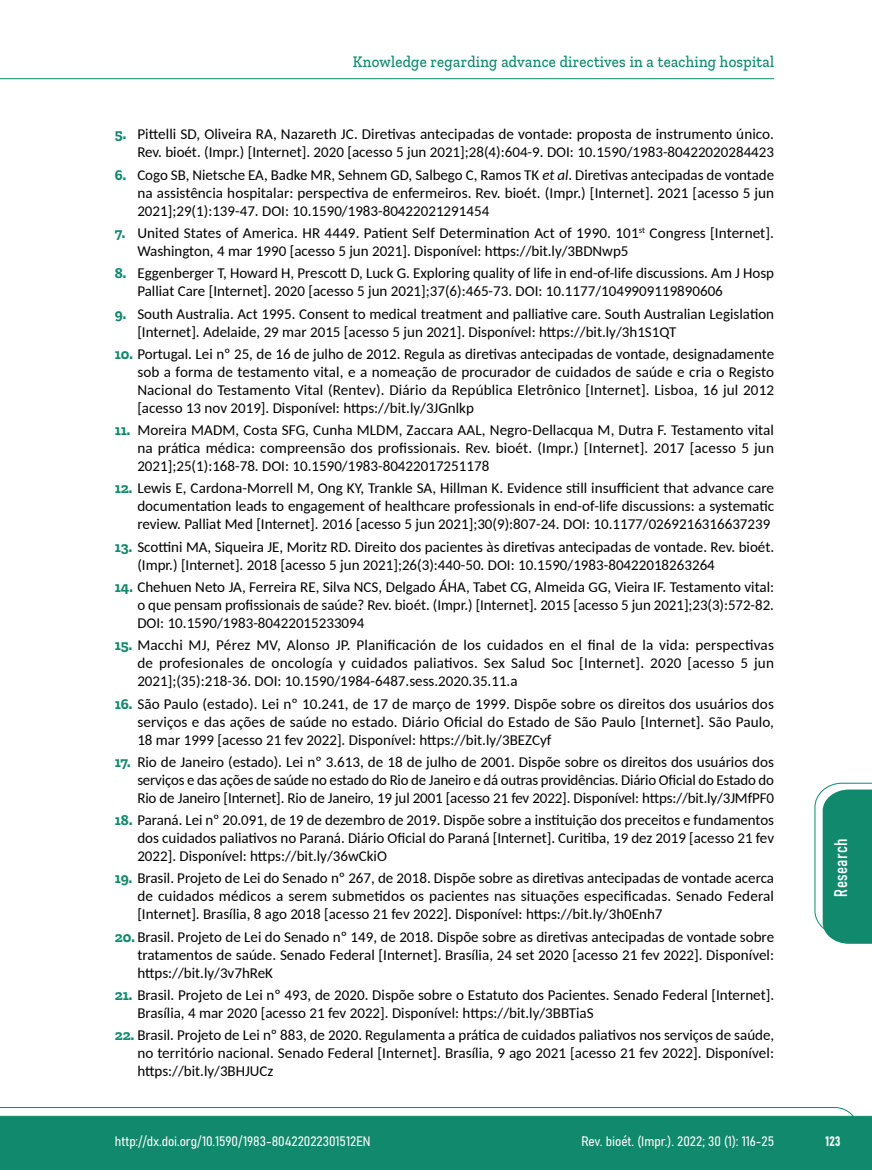
<style>
.page{position:relative;width:872px;height:1170px;background:#fff}
.page>*{position:absolute;margin:0;border:0;box-sizing:border-box;transform-origin:0 0}
.t1{font:18px "Bahnschrift";letter-spacing:.02em;color:#fff}
.t2{font:500 16.5px "Zilla Slab";letter-spacing:.02em;color:#10896d;scale:.9 1}
.t3{font:15px/18px "Carlito";color:#000;text-align:justify}
.t4{font:13.5px "Bahnschrift";color:#fff}
.s1{font-family:"Zilla Slab";font-weight:700;color:#10896d}
.s2{font-style:italic}
</style>
<div class="page">
<svg style="left:0;top:1107px;width:859px;height:62px;background:#2e977f"></svg>
<hr style="left:0;top:78px;width:774px;height:1px;background:#10896d">
<svg style="left:814px;top:782px;width:58px;height:161px"></svg>
<p class="t2" style="left:353px;top:53px;width:469px">Knowledge regarding advance directives in a teaching hospital</p>
<p class="t3" style="left:115px;top:125px;width:661px;text-align:right"><span class="s1">5.</span> Pittelli SD, Oliveira RA, Nazareth JC. Diretivas antecipadas de vontade: proposta de instrumento único.<br>Rev. bioét. (Impr.) [Internet]. 2020 [acesso 5 jun 2021];28(4):604-9. DOI: 10.1590/1983-80422020284423</p>
<p class="t3" style="left:137px;top:165px;width:638px;text-indent:-22px"><span class="s1">6.</span> Cogo SB, Nietsche EA, Badke MR, Sehnem GD, Salbego C, Ramos TK <span class="s2">et al</span>. Diretivas antecipadas de vontade na assistência hospitalar: perspectiva de enfermeiros. Rev. bioét. (Impr.) [Internet]. 2021 [acesso 5 jun 2021];29(1):139-47. DOI: 10.1590/1983-80422021291454</p>
<p class="t3" style="left:137px;top:223px;width:638px;text-indent:-22px"><span class="s1">7.</span> United States of America. HR 4449. Patient Self Determination Act of 1990. 101<sup>st</sup> Congress [Internet].<br>Washington, 4 mar 1990 [acesso 5 jun 2021]. Disponível: https://bit.ly/3BDNwp5</p>
<p class="t3" style="left:137px;top:263px;width:638px;text-indent:-22px"><span class="s1">8.</span> Eggenberger T, Howard H, Prescott D, Luck G. Exploring quality of life in end-of-life discussions. Am J Hosp<br>Palliat Care [Internet]. 2020 [acesso 5 jun 2021];37(6):465-73. DOI: 10.1177/1049909119890606</p>
<p class="t3" style="left:137px;top:304px;width:638px;text-indent:-22px"><span class="s1">9.</span> South Australia. Act 1995. Consent to medical treatment and palliative care. South Australian Legislation [Internet]. Adelaide, 29 mar 2015 [acesso 5 jun 2021]. Disponível: https://bit.ly/3h1S1QT</p>
<p class="t3" style="left:137px;top:344px;width:638px;text-indent:-22px"><span class="s1">10.</span> Portugal. Lei nº 25, de 16 de julho de 2012. Regula as diretivas antecipadas de vontade, designadamente sob a forma de testamento vital, e a nomeação de procurador de cuidados de saúde e cria o Registo Nacional do Testamento Vital (Rentev). Diário da República Eletrônico [Internet]. Lisboa, 16 jul 2012 [acesso 13 nov 2019]. Disponível: https://bit.ly/3JGnlkp</p>
<p class="t3" style="left:137px;top:420px;width:638px;text-indent:-22px"><span class="s1">11.</span> Moreira MADM, Costa SFG, Cunha MLDM, Zaccara AAL, Negro-Dellacqua M, Dutra F. Testamento vital na prática médica: compreensão dos profissionais. Rev. bioét. (Impr.) [Internet]. 2017 [acesso 5 jun 2021];25(1):168-78. DOI: 10.1590/1983-80422017251178</p>
<p class="t3" style="left:137px;top:478px;width:638px;text-indent:-22px"><span class="s1">12.</span> Lewis E, Cardona-Morrell M, Ong KY, Trankle SA, Hillman K. Evidence still insufficient that advance care documentation leads to engagement of healthcare professionals in end-of-life discussions: a systematic review. Palliat Med [Internet]. 2016 [acesso 5 jun 2021];30(9):807-24. DOI: 10.1177/0269216316637239</p>
<p class="t3" style="left:137px;top:537px;width:638px;text-indent:-22px"><span class="s1">13.</span> Scottini MA, Siqueira JE, Moritz RD. Direito dos pacientes às diretivas antecipadas de vontade. Rev. bioét. (Impr.) [Internet]. 2018 [acesso 5 jun 2021];26(3):440-50. DOI: 10.1590/1983-80422018263264</p>
<p class="t3" style="left:137px;top:577px;width:638px;text-indent:-22px"><span class="s1">14.</span> Chehuen Neto JA, Ferreira RE, Silva NCS, Delgado ÁHA, Tabet CG, Almeida GG, Vieira IF. Testamento vital: o que pensam profissionais de saúde? Rev. bioét. (Impr.) [Internet]. 2015 [acesso 5 jun 2021];23(3):572-82.<br>DOI: 10.1590/1983-80422015233094</p>
<p class="t3" style="left:137px;top:635px;width:638px;text-indent:-22px"><span class="s1">15.</span> Macchi MJ, Pérez MV, Alonso JP. Planificación de los cuidados en el final de la vida: perspectivas de profesionales de oncología y cuidados paliativos. Sex Salud Soc [Internet]. 2020 [acesso 5 jun 2021];(35):218-36. DOI: 10.1590/1984-6487.sess.2020.35.11.a</p>
<p class="t3" style="left:137px;top:693px;width:638px;text-indent:-22px"><span class="s1">16.</span> São Paulo (estado). Lei nº 10.241, de 17 de março de 1999. Dispõe sobre os direitos dos usuários dos serviços e das ações de saúde no estado. Diário Oficial do Estado de São Paulo [Internet]. São Paulo, 18 mar 1999 [acesso 21 fev 2022]. Disponível: https://bit.ly/3BEZCyf</p>
<p class="t3" style="left:137px;top:752px;width:638px;text-indent:-22px"><span class="s1">17.</span> Rio de Janeiro (estado). Lei nº 3.613, de 18 de julho de 2001. Dispõe sobre os direitos dos usuários dos serviços e das ações de saúde no estado do Rio de Janeiro e dá outras providências. Diário Oficial do Estado do Rio de Janeiro [Internet]. Rio de Janeiro, 19 jul 2001 [acesso 21 fev 2022]. Disponível: https://bit.ly/3JMfPF0</p>
<p class="t3" style="left:137px;top:810px;width:638px;text-indent:-22px"><span class="s1">18.</span> Paraná. Lei nº 20.091, de 19 de dezembro de 2019. Dispõe sobre a instituição dos preceitos e fundamentos dos cuidados paliativos no Paraná. Diário Oficial do Paraná [Internet]. Curitiba, 19 dez 2019 [acesso 21 fev 2022]. Disponível: https://bit.ly/36wCkiO</p>
<p class="t3" style="left:137px;top:868px;width:638px;text-indent:-22px"><span class="s1">19.</span> Brasil. Projeto de Lei do Senado nº 267, de 2018. Dispõe sobre as diretivas antecipadas de vontade acerca de cuidados médicos a serem submetidos os pacientes nas situações especificadas. Senado Federal [Internet]. Brasília, 8 ago 2018 [acesso 21 fev 2022]. Disponível: https://bit.ly/3h0Enh7</p>
<p class="t3" style="left:137px;top:926px;width:638px;text-indent:-22px"><span class="s1">20.</span> Brasil. Projeto de Lei do Senado nº 149, de 2018. Dispõe sobre as diretivas antecipadas de vontade sobre tratamentos de saúde. Senado Federal [Internet]. Brasília, 24 set 2020 [acesso 21 fev 2022]. Disponível: https://bit.ly/3v7hReK</p>
<p class="t3" style="left:137px;top:985px;width:638px;text-indent:-22px"><span class="s1">21.</span> Brasil. Projeto de Lei nº 493, de 2020. Dispõe sobre o Estatuto dos Pacientes. Senado Federal [Internet].<br>Brasília, 4 mar 2020 [acesso 21 fev 2022]. Disponível: https://bit.ly/3BBTiaS</p>
<p class="t3" style="left:137px;top:1025px;width:638px;text-indent:-22px"><span class="s1">22.</span> Brasil. Projeto de Lei nº 883, de 2020. Regulamenta a prática de cuidados paliativos nos serviços de saúde, no território nacional. Senado Federal [Internet]. Brasília, 9 ago 2021 [acesso 21 fev 2022]. Disponível: https://bit.ly/3BHJUCz</p>
<p class="t1" style="left:827px;top:896px;width:59px;rotate:-90deg">Research</p>
<p class="t4" style="left:115px;top:1131px;width:257px">http://dx.doi.org/10.1590/1983-80422022301512EN</p>
<p class="t4" style="left:581px;top:1131px;width:194px">Rev. bioét. (Impr.). 2022; 30 (1): 116-25</p>
<p class="t4" style="left:825px;top:1130px;width:17px">123</p>
</div>
